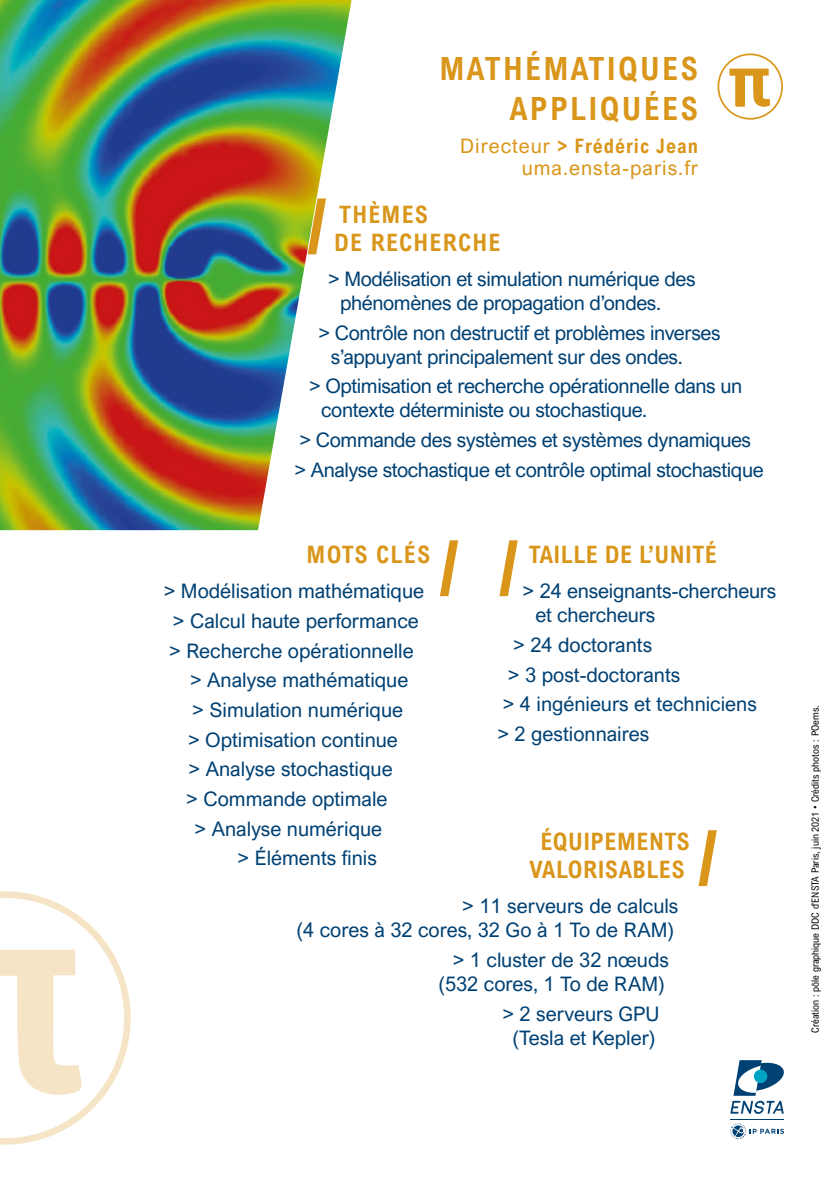
<style>
.page{position:relative;width:840px;height:1191px;background:#fff}
.page>*{position:absolute;margin:0;border:0;box-sizing:border-box;transform-origin:0 0}
.t1{font:700 32px/40px "Arial Nova Cond";letter-spacing:.07em;color:#d9961a;text-align:right}
.t2{font:700 24px/28px "Arial Nova Cond";letter-spacing:.02em;color:#d9961a;text-align:center}
.t3{font:700 24px/28px "Arial Nova Cond";letter-spacing:.05em;color:#d9961a}
.t4{font:20px/24px "Arial Nova";letter-spacing:-.01em;color:#004174}
.t5{font:700 20px "Arial Nova Cond";letter-spacing:.05em;color:#d9961a}
.t6{font:20px "Arial Nova";letter-spacing:.05em;color:#d9961a}
.t7{font:10px "Arial Nova Cond";color:#000}
.s1{font-family:"Arial Nova";font-weight:400}
</style>
<div class="page">
<div style="left:717px;top:53px;width:65px;height:67px;border:2px solid #d9961a;border-radius:50%"></div>
<svg style="left:729px;top:69px;width:40px;height:38px"></svg>
<svg style="left:440px;top:540px;width:18px;height:56px"></svg>
<svg style="left:499px;top:540px;width:18px;height:56px"></svg>
<svg style="left:698px;top:830px;width:18px;height:56px"></svg>
<svg style="left:730px;top:1123px;width:53px;height:16px"></svg>
<svg style="left:730px;top:1060px;width:54px;height:53px"></svg>
<hr style="left:730px;top:1119px;width:53px;height:1px;background:#004174">
<svg style="left:0;top:891px;width:131px;height:253px"></svg>
<img style="left:0;top:0;width:351px;height:530px">
<h1 class="t1" style="left:439px;top:48px;width:260px">MATHÉMATIQUES<br>APPLIQUÉES</h1>
<p class="t5" style="left:460px;top:134px;width:239px"><span class="s1">Directeur</span> &gt; Frédéric Jean</p>
<p class="t6" style="left:521px;top:157px;width:178px">uma.ensta-paris.fr</p>
<p class="t3" style="left:334px;top:199px;width:168px">THÈMES<br>DE RECHERCHE</p>
<p class="t4" style="left:340px;top:267px;width:357px;text-indent:-12px">&gt; Modélisation et simulation numérique des phénomènes de propagation d’ondes.</p>
<p class="t4" style="left:330px;top:320px;width:391px;text-indent:-12px">&gt; Contrôle non destructif et problèmes inverses s’appuyant principalement sur des ondes.</p>
<p class="t4" style="left:321px;top:374px;width:422px;text-indent:-12px">&gt; Optimisation et recherche opérationnelle dans un contexte déterministe ou stochastique.</p>
<p class="t4" style="left:294px;top:425px;width:470px;line-height:29.6px">&gt; Commande des systèmes et systèmes dynamiques<br>&gt; Analyse stochastique et contrôle optimal stochastique</p>
<p class="t3" style="left:306px;top:540px;width:125px">MOTS CLÉS</p>
<p class="t4" style="left:164px;top:579px;width:262px">&gt; Modélisation mathématique</p>
<p class="t4" style="left:173px;top:609px;width:247px">&gt; Calcul haute performance</p>
<p class="t4" style="left:169px;top:638px;width:246px">&gt; Recherche opérationnelle</p>
<p class="t4" style="left:190px;top:668px;width:220px">&gt; Analyse mathématique</p>
<p class="t4" style="left:192px;top:698px;width:212px">&gt; Simulation numérique</p>
<p class="t4" style="left:188px;top:727px;width:211px">&gt; Optimisation continue</p>
<p class="t4" style="left:188px;top:757px;width:205px">&gt; Analyse stochastique</p>
<p class="t4" style="left:186px;top:787px;width:202px">&gt; Commande optimale</p>
<p class="t4" style="left:194px;top:816px;width:189px">&gt; Analyse numérique</p>
<p class="t4" style="left:237px;top:846px;width:141px">&gt; Éléments finis</p>
<p class="t2" style="left:528px;top:540px;width:189px">TAILLE DE L’UNITÉ</p>
<p class="t4" style="left:535px;top:579px;width:242px;text-indent:-13px">&gt; 24 enseignants-chercheurs et chercheurs</p>
<p class="t4" style="left:513px;top:633px;width:140px">&gt; 24 doctorants</p>
<p class="t4" style="left:507px;top:662px;width:174px">&gt; 3 post-doctorants</p>
<p class="t4" style="left:502px;top:692px;width:255px">&gt; 4 ingénieurs et techniciens</p>
<p class="t4" style="left:497px;top:722px;width:153px">&gt; 2 gestionnaires</p>
<p class="t2" style="left:529px;top:826px;width:161px">ÉQUIPEMENTS<br>VALORISABLES</p>
<p class="t4" style="left:296px;top:894px;width:383px;text-align:right">&gt; 11 serveurs de calculs<br>(4 cores à 32 cores, 32 Go à 1 To de RAM)</p>
<p class="t4" style="left:438px;top:947px;width:232px;text-align:right">&gt; 1 cluster de 32 nœuds (532 cores, 1 To de RAM)</p>
<p class="t4" style="left:502px;top:1001px;width:158px;text-align:center">&gt; 2 serveurs GPU (Tesla et Kepler)</p>
<p class="t7" style="left:808px;top:1032px;width:329px;rotate:-90deg">Création : pôle graphique DDC d’ENSTA Paris, juin 2021 • Crédits photos : POems.</p>
</div>
